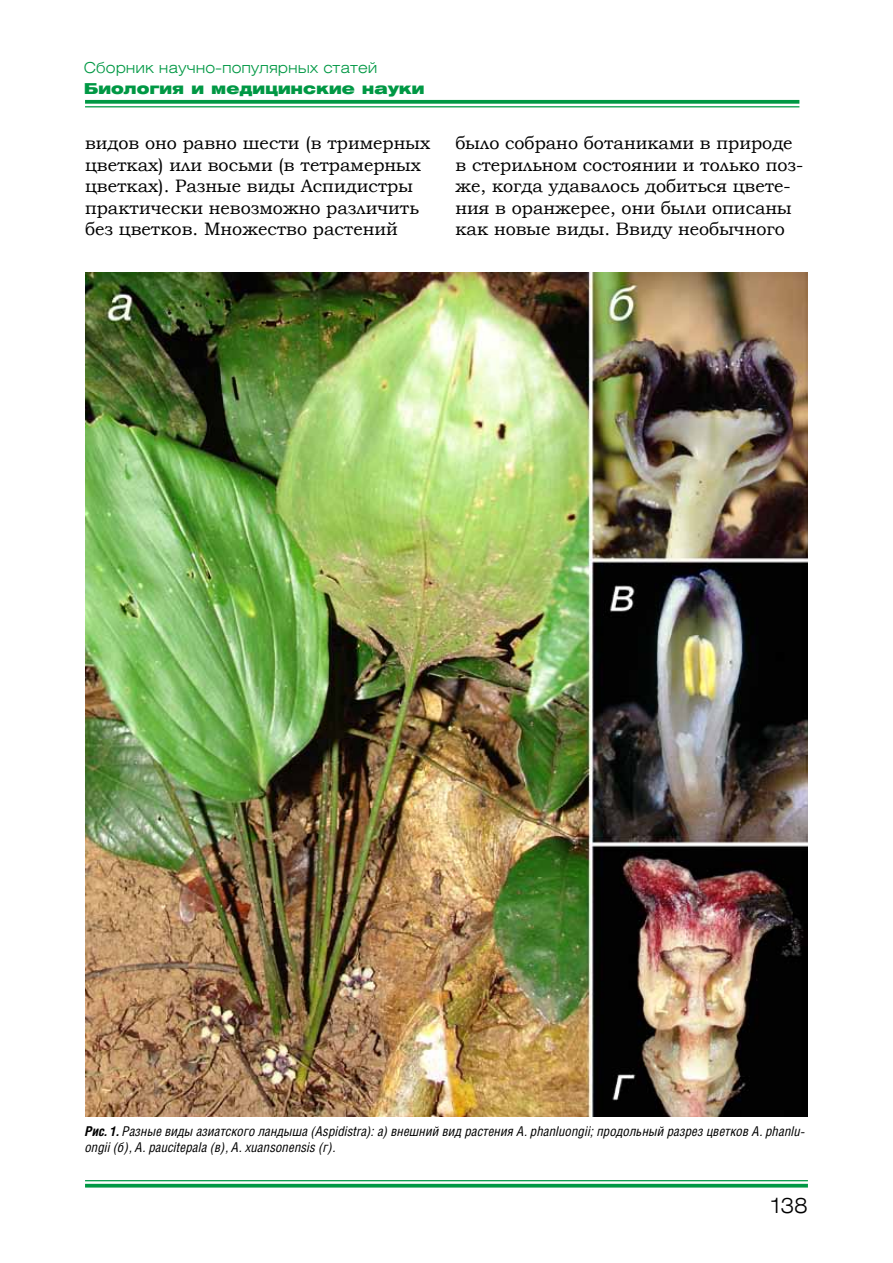
<style>
.page{position:relative;width:893px;height:1263px;background:#fff}
.page>*{position:absolute;margin:0;border:0;box-sizing:border-box;transform-origin:0 0}
.t1{font:21px "Helios Ext Light C";color:#000}
.t2{font:18px/21.6px "Bookman Old Style";color:#000}
.t3{font:15px "Helios Ext Light C";color:#009844}
.t4{font:15px "Helios Ext Black C";color:#009844}
.t5{font:italic 13.5px/16.2px "Helios Cond C";color:#000}
.s1{font-weight:700}
</style>
<div class="page">
<svg style="left:85px;top:100px;width:714px;height:4px;fill:#009844"></svg>
<hr style="left:85px;top:106px;width:714px;height:1px;background:#009844">
<hr style="left:85px;top:1180px;width:723px;height:1px;background:#009844">
<hr style="left:85px;top:1184px;width:723px;height:3px;background:#009844">
<img style="left:85px;top:272px;width:723px;height:844px">
<p class="t3" style="left:84px;top:58px;width:295px">Cборник научно-популярных статей</p>
<p class="t4" style="left:84px;top:79px;width:342px">Биология и медицинские науки</p>
<p class="t2" style="left:85px;top:132px;width:347px">видов оно равно шести (в тримерных цветках) или восьми (в тетрамерных цветках). Разные виды Аспидистры практически невозможно различить без цветков. Множество растений</p>
<p class="t2" style="left:455px;top:132px;width:349px">было собрано ботаниками в природе в стерильном состоянии и только поз&shy;же, когда удавалось добиться цвете&shy;ния в оранжерее, они были описаны как новые виды. Ввиду необычного</p>
<p class="t5" style="left:85px;top:1122px;width:721px"><span class="s1">Рис. 1.</span> Разные виды азиатского ландыша (Aspidistra): а) внешний вид растения A. phanluongii; продольный разрез цветков A. phanlu&shy;ongii (б), A. paucitepala (в), A. xuansonensis (г).</p>
<p class="t1" style="left:770px;top:1192px;width:39px">138</p>
</div>
